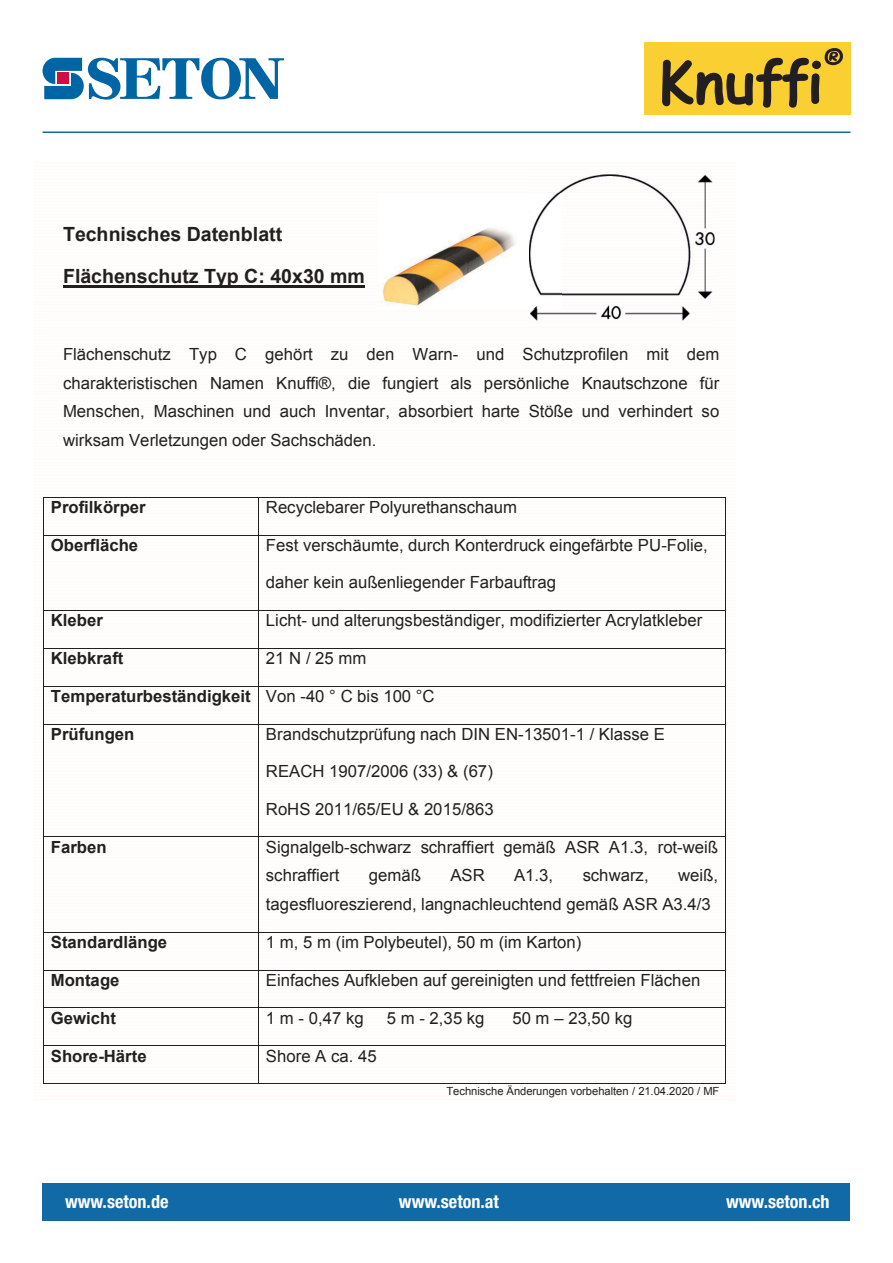
<style>
.page{position:relative;width:893px;height:1263px;background:#fff}
.page>*{position:absolute;margin:0;border:0;box-sizing:border-box;transform-origin:0 0}
.t1{font:700 19.65px/42.2px "Arial";color:#231f20}
.t2{font:700 condensed 18.15px "Helvetica Neue LT Pro";color:#fff}
.t3{font:16.8px/29px "Arial";color:#231f20}
.t4{font:700 16.8px "Arial";color:#231f20}
.t5{font:11.25px "Arial";letter-spacing:-.005em;color:#231f20}
.s1{font-weight:400}
</style>
<div class="page">
<svg style="left:43px;top:58px;width:241px;height:42px"></svg>
<hr style="left:43px;top:131px;width:807px;height:2px;background:#1169a7">
<div style="left:644px;top:43px;width:206px;height:72px;background:#facf32"></div>
<svg style="left:662px;top:48px;width:181px;height:60px"></svg>
<img style="left:380px;top:228px;width:135px;height:79px">
<img style="left:529px;top:174px;width:186px;height:147px">
<hr style="left:63px;top:285px;width:302px;height:2px;background:#231f20">
<hr style="left:44px;top:497px;width:214px;height:1px;background:#231f20">
<hr style="left:259px;top:497px;width:466px;height:1px;background:#231f20">
<hr style="left:43px;top:497px;width:1px;height:38px;background:#231f20">
<hr style="left:258px;top:497px;width:1px;height:38px;background:#231f20">
<hr style="left:725px;top:497px;width:1px;height:38px;background:#231f20">
<hr style="left:44px;top:535px;width:214px;height:1px;background:#231f20">
<hr style="left:259px;top:535px;width:466px;height:1px;background:#231f20">
<hr style="left:43px;top:535px;width:1px;height:75px;background:#231f20">
<hr style="left:258px;top:535px;width:1px;height:75px;background:#231f20">
<hr style="left:725px;top:535px;width:1px;height:75px;background:#231f20">
<hr style="left:44px;top:610px;width:214px;height:1px;background:#231f20">
<hr style="left:259px;top:610px;width:466px;height:1px;background:#231f20">
<hr style="left:43px;top:611px;width:1px;height:37px;background:#231f20">
<hr style="left:258px;top:611px;width:1px;height:37px;background:#231f20">
<hr style="left:725px;top:611px;width:1px;height:37px;background:#231f20">
<hr style="left:44px;top:648px;width:214px;height:1px;background:#231f20">
<hr style="left:259px;top:648px;width:466px;height:1px;background:#231f20">
<hr style="left:43px;top:648px;width:1px;height:38px;background:#231f20">
<hr style="left:258px;top:648px;width:1px;height:38px;background:#231f20">
<hr style="left:725px;top:648px;width:1px;height:38px;background:#231f20">
<hr style="left:44px;top:686px;width:214px;height:1px;background:#231f20">
<hr style="left:259px;top:686px;width:466px;height:1px;background:#231f20">
<hr style="left:43px;top:686px;width:1px;height:38px;background:#231f20">
<hr style="left:258px;top:686px;width:1px;height:38px;background:#231f20">
<hr style="left:725px;top:686px;width:1px;height:38px;background:#231f20">
<hr style="left:44px;top:724px;width:214px;height:1px;background:#231f20">
<hr style="left:259px;top:724px;width:466px;height:1px;background:#231f20">
<hr style="left:43px;top:724px;width:1px;height:112px;background:#231f20">
<hr style="left:258px;top:724px;width:1px;height:112px;background:#231f20">
<hr style="left:725px;top:724px;width:1px;height:112px;background:#231f20">
<hr style="left:44px;top:836px;width:214px;height:1px;background:#231f20">
<hr style="left:259px;top:836px;width:466px;height:1px;background:#231f20">
<hr style="left:43px;top:837px;width:1px;height:95px;background:#231f20">
<hr style="left:258px;top:837px;width:1px;height:95px;background:#231f20">
<hr style="left:725px;top:837px;width:1px;height:95px;background:#231f20">
<hr style="left:44px;top:932px;width:214px;height:1px;background:#231f20">
<hr style="left:259px;top:932px;width:466px;height:1px;background:#231f20">
<hr style="left:43px;top:932px;width:1px;height:38px;background:#231f20">
<hr style="left:258px;top:932px;width:1px;height:38px;background:#231f20">
<hr style="left:725px;top:932px;width:1px;height:38px;background:#231f20">
<hr style="left:44px;top:970px;width:214px;height:1px;background:#231f20">
<hr style="left:259px;top:970px;width:466px;height:1px;background:#231f20">
<hr style="left:43px;top:970px;width:1px;height:38px;background:#231f20">
<hr style="left:258px;top:970px;width:1px;height:38px;background:#231f20">
<hr style="left:725px;top:970px;width:1px;height:38px;background:#231f20">
<hr style="left:44px;top:1008px;width:214px;height:1px;background:#231f20">
<hr style="left:259px;top:1008px;width:466px;height:1px;background:#231f20">
<hr style="left:43px;top:1008px;width:1px;height:37px;background:#231f20">
<hr style="left:258px;top:1008px;width:1px;height:37px;background:#231f20">
<hr style="left:725px;top:1008px;width:1px;height:37px;background:#231f20">
<hr style="left:44px;top:1045px;width:214px;height:1px;background:#231f20">
<hr style="left:259px;top:1045px;width:466px;height:1px;background:#231f20">
<hr style="left:43px;top:1046px;width:1px;height:38px;background:#231f20">
<hr style="left:44px;top:1084px;width:214px;height:1px;background:#231f20">
<hr style="left:258px;top:1046px;width:1px;height:38px;background:#231f20">
<hr style="left:259px;top:1084px;width:466px;height:1px;background:#231f20">
<hr style="left:725px;top:1046px;width:1px;height:38px;background:#231f20">
<div style="left:43px;top:1183px;width:807px;height:37px;background:#1169a6"></div>
<p class="t1" style="left:63px;top:214px;width:303px">Technisches Datenblatt<br>Flächenschutz Typ C: 40x30 mm</p>
<p class="t3" style="left:63px;top:339px;width:658px;text-align:justify">Flächenschutz Typ C gehört zu den Warn- und Schutzprofilen mit dem charakteristischen Namen Knuffi®, die fungiert als persönliche Knautschzone für Menschen, Maschinen und auch Inventar, absorbiert harte Stöße und verhindert so wirksam Verletzungen oder Sachschäden.</p>
<p class="t4" style="left:51px;top:496px;width:96px">Profilkörper</p>
<p class="t3" style="left:266px;top:493px;width:253px">Recyclebarer Polyurethanschaum</p>
<p class="t4" style="left:51px;top:534px;width:89px">Oberfläche</p>
<p class="t3" style="left:266px;top:531px;width:443px">Fest verschäumte, durch Konterdruck eingefärbte PU-Folie,</p>
<p class="t3" style="left:266px;top:568px;width:292px">daher kein außenliegender Farbauftrag</p>
<p class="t4" style="left:51px;top:609px;width:54px">Kleber</p>
<p class="t3" style="left:266px;top:606px;width:438px">Licht- und alterungsbeständiger, modifizierter Acrylatkleber</p>
<p class="t4" style="left:51px;top:647px;width:74px">Klebkraft</p>
<p class="t3" style="left:266px;top:644px;width:102px">21 N / 25 mm</p>
<p class="t4" style="left:51px;top:685px;width:385px">Temperaturbeständigkeit <span class="s1">Von -40 ° C bis 100 °C</span></p>
<p class="t4" style="left:51px;top:723px;width:85px">Prüfungen</p>
<p class="t3" style="left:266px;top:720px;width:401px">Brandschutzprüfung nach DIN EN-13501-1 / Klasse E</p>
<p class="t3" style="left:266px;top:757px;width:228px">REACH 1907/2006 (33) &amp; (67)</p>
<p class="t3" style="left:266px;top:794px;width:229px">RoHS 2011/65/EU &amp; 2015/863</p>
<p class="t4" style="left:51px;top:835px;width:57px">Farben</p>
<p class="t3" style="left:266px;top:832px;width:454px">Signalgelb-schwarz schraffiert gemäß ASR A1.3, rot-weiß schraffiert</p>
<p class="t3" style="left:266px;top:861px;width:454px;text-indent:412px">weiß, tagesfluoreszierend, langnachleuchtend gemäß ASR A3.4/3</p>
<p class="t3" style="left:369px;top:861px;width:54px">gemäß</p>
<p class="t3" style="left:450px;top:861px;width:36px">ASR</p>
<p class="t3" style="left:514px;top:861px;width:41px">A1.3,</p>
<p class="t3" style="left:583px;top:861px;width:67px">schwarz,</p>
<p class="t4" style="left:51px;top:931px;width:118px">Standardlänge</p>
<p class="t3" style="left:266px;top:928px;width:317px">1 m, 5 m (im Polybeutel), 50 m (im Karton)</p>
<p class="t4" style="left:51px;top:969px;width:70px">Montage</p>
<p class="t3" style="left:266px;top:966px;width:436px">Einfaches Aufkleben auf gereinigten und fettfreien Flächen</p>
<p class="t4" style="left:51px;top:1007px;width:67px">Gewicht</p>
<p class="t3" style="left:266px;top:1004px;width:99px">1 m - 0,47 kg</p>
<p class="t3" style="left:387px;top:1004px;width:99px">5 m - 2,35 kg</p>
<p class="t3" style="left:512px;top:1004px;width:122px">50 m – 23,50 kg</p>
<p class="t4" style="left:51px;top:1045px;width:97px">Shore-Härte</p>
<p class="t3" style="left:266px;top:1042px;width:112px">Shore A ca. 45</p>
<p class="t5" style="left:446px;top:1083px;width:275px">Technische Änderungen vorbehalten / 21.04.2020 / MF</p>
<p class="t2" style="left:65px;top:1190px;width:105px">www.seton.de</p>
<p class="t2" style="left:399px;top:1190px;width:102px">www.seton.at</p>
<p class="t2" style="left:726px;top:1190px;width:105px">www.seton.ch</p>
</div>
